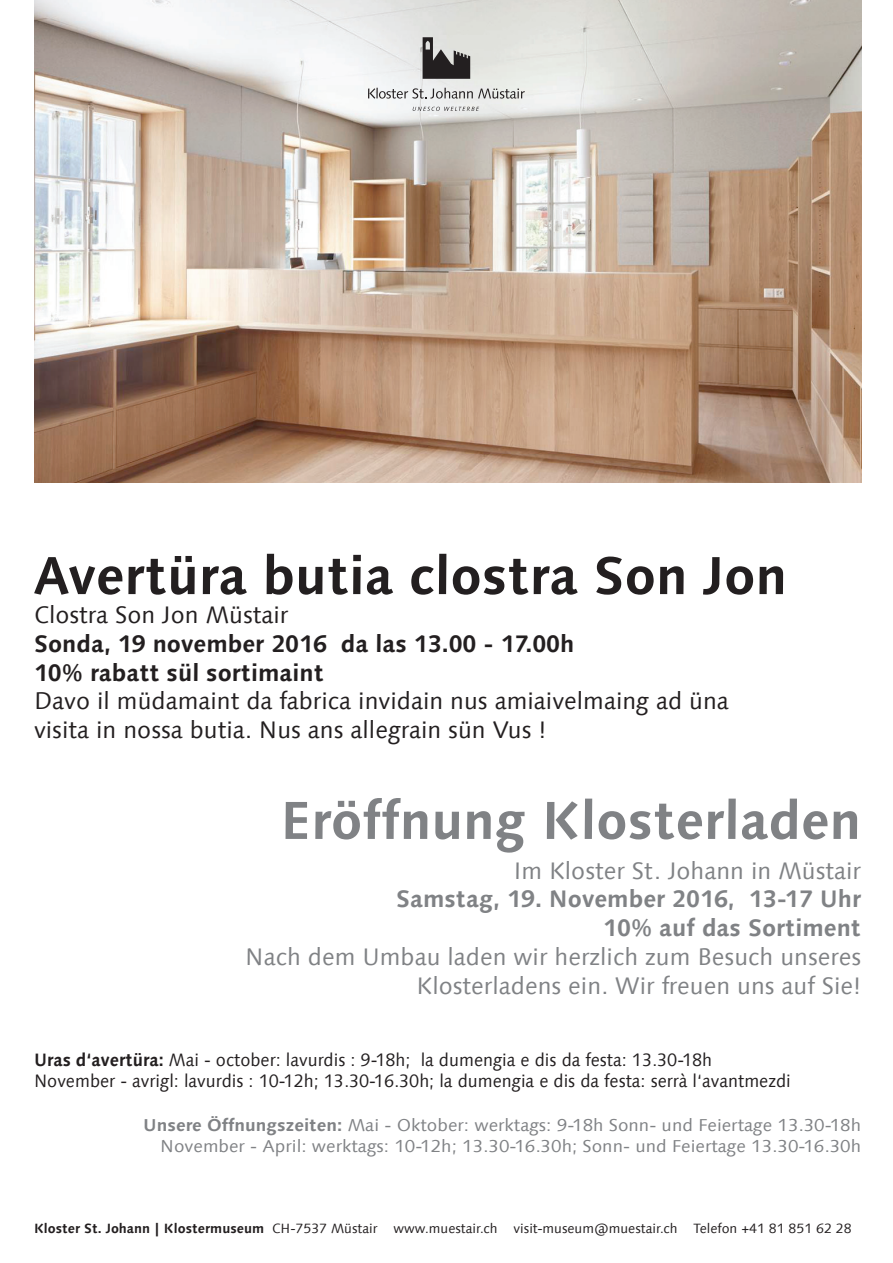
<style>
.page{position:relative;width:893px;height:1263px;background:#fff}
.page>*{position:absolute;margin:0;border:0;box-sizing:border-box;transform-origin:0 0}
.t1{font:700 53.25px "Linotype Syntax Com";color:#231f20}
.t2{font:700 53.25px "Linotype Syntax Com";color:#808285}
.t3{font:24px/28.8px "Linotype Syntax Com";color:#231f20}
.t4{font:24px/28.8px "Linotype Syntax Com";color:#808285;text-align:right}
.t5{font:700 24px/28.8px "Linotype Syntax Com";color:#231f20}
.t6{font:700 24px/28.8px "Linotype Syntax Com";color:#808285;text-align:right}
.t7{font:18px/21.6px "Linotype Syntax Com";color:#231f20;scale:.96 1}
.t8{font:17.25px/21.6px "Linotype Syntax Com";color:#808285;text-align:right;scale:1.04 1}
.t9{font:13.5px "Linotype Syntax Com";color:#231f20}
.s1{font-weight:700}
</style>
<div class="page">
<img style="left:34px;top:0;width:827px;height:483px">
<svg style="left:368px;top:88px;width:157px;height:11px"></svg>
<svg style="left:413px;top:107px;width:66px;height:4px"></svg>
<svg style="left:423px;top:37px;width:47px;height:42px;background:#696766"></svg>
<h1 class="t1" style="left:34px;top:542px;width:755px">Avertüra butia clostra Son Jon</h1>
<h2 class="t3" style="left:34px;top:600px;width:256px">Clostra Son Jon Müstair</h2>
<h2 class="t5" style="left:34px;top:629px;width:542px">Sonda, 19 november 2016 da las 13.00 - 17.00h<br>10% rabatt sül sortimaint</h2>
<h2 class="t3" style="left:34px;top:686px;width:696px">Davo il müdamaint da fabrica invidain nus amiaivelmaing ad üna visita in nossa butia. Nus ans allegrain sün Vus !</h2>
<h1 class="t2" style="left:280px;top:787px;width:582px">Eröffnung Klosterladen</h1>
<h2 class="t4" style="left:514px;top:856px;width:349px">Im Kloster St. Johann in Müstair</h2>
<h2 class="t6" style="left:396px;top:884px;width:467px">Samstag, 19. November 2016, 13-17 Uhr<br>10% auf das Sortiment</h2>
<h2 class="t4" style="left:245px;top:942px;width:617px">Nach dem Umbau laden wir herzlich zum Besuch unseres<br>Klosterladens ein. Wir freuen uns auf Sie!</h2>
<p class="t7" style="left:34px;top:1048px;width:790px"><span class="s1">Uras d‘avertüra:</span> Mai - october: lavurdis : 9-18h; la dumengia e dis da festa: 13.30-18h<br>November - avrigl: lavurdis : 10-12h; 13.30-16.30h; la dumengia e dis da festa: serrà l‘avantmezdi</p>
<p class="t8" style="left:143px;top:1114px;width:692px"><span class="s1">Unsere Öffnungszeiten:</span> Mai - Oktober: werktags: 9-18h Sonn- und Feiertage 13.30-18h<br>November - April: werktags: 10-12h; 13.30-16.30h; Sonn- und Feiertage 13.30-16.30h</p>
<p class="t9" style="left:34px;top:1219px;width:819px"><span class="s1">Kloster St. Johann | Klostermuseum</span> CH-7537 Müstair www.muestair.ch visit-museum@muestair.ch Telefon +41 81 851 62 28</p>
</div>
